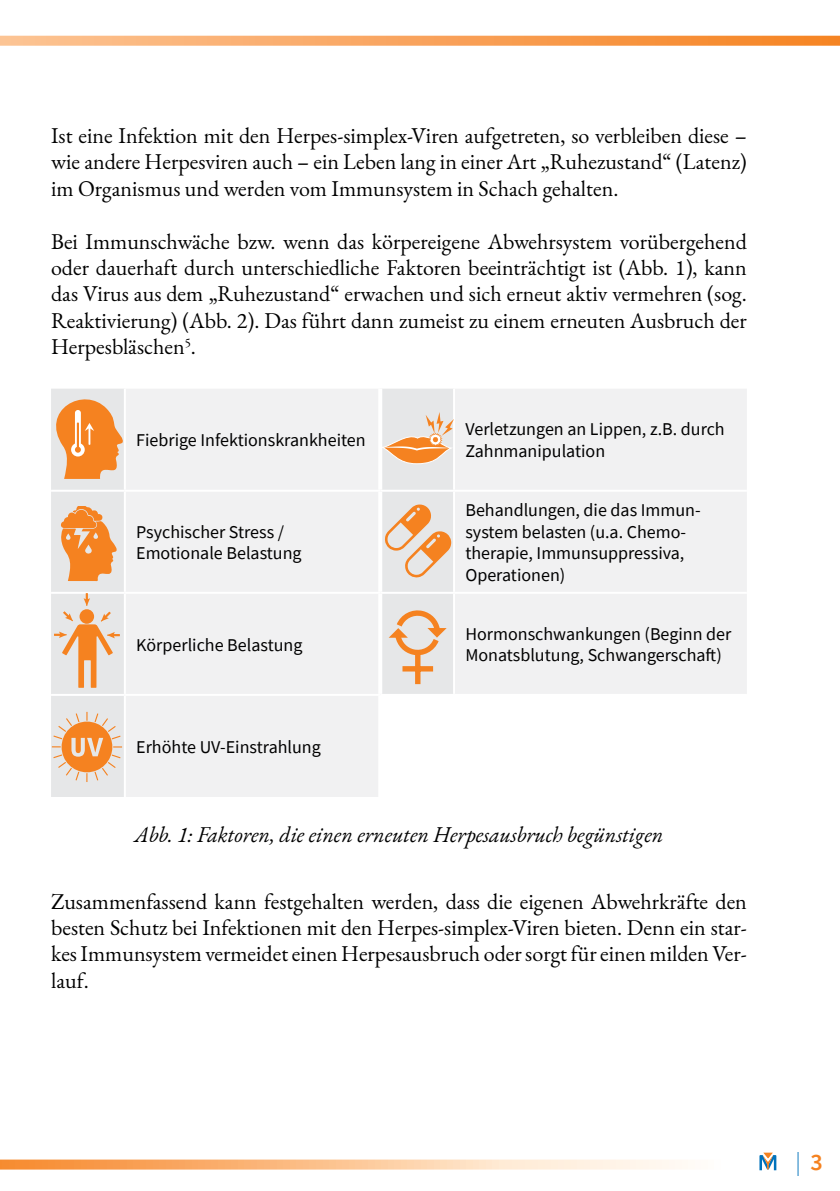
<style>
.page{position:relative;width:840px;height:1191px;background:#fff}
.page>*{position:absolute;margin:0;border:0;box-sizing:border-box;transform-origin:0 0}
.t1{font:300 24px "Source Sans Pro";color:#0072bc}
.t2{font:22px/26.4px "EB Garamond";color:#000;text-align:justify}
.t3{font:italic 22px "EB Garamond";color:#000}
.t4{font:18px/21.6px "Source Sans Pro";color:#000}
.s1{font-weight:600;color:#f58220}
</style>
<div class="page">
<svg style="left:0;top:36px;width:839px;height:10px"></svg>
<svg style="left:0;top:1159px;width:688px;height:10px"></svg>
<div style="left:51px;top:389px;width:73px;height:408px;background:#e6e7e8"></div>
<div style="left:126px;top:389px;width:620px;height:408px;background:#f1f1f2"></div>
<svg style="left:382px;top:696px;width:364px;height:101px"></svg>
<hr style="left:378px;top:389px;width:4px;height:101px;background:#fff">
<hr style="left:378px;top:492px;width:4px;height:100px;background:#fff">
<hr style="left:378px;top:594px;width:4px;height:100px;background:#fff">
<hr style="left:378px;top:696px;width:4px;height:101px;background:#fff">
<hr style="left:453px;top:389px;width:2px;height:101px;background:#fff">
<hr style="left:453px;top:492px;width:2px;height:100px;background:#fff">
<hr style="left:453px;top:594px;width:2px;height:100px;background:#fff">
<hr style="left:453px;top:696px;width:2px;height:101px;background:#fff">
<hr style="left:51px;top:490px;width:74px;height:2px;background:#fff">
<hr style="left:125px;top:490px;width:255px;height:2px;background:#fff">
<hr style="left:51px;top:592px;width:74px;height:2px;background:#fff">
<hr style="left:125px;top:592px;width:255px;height:2px;background:#fff">
<hr style="left:51px;top:694px;width:74px;height:2px;background:#fff">
<hr style="left:125px;top:694px;width:255px;height:2px;background:#fff">
<hr style="left:380px;top:490px;width:74px;height:2px;background:#fff">
<hr style="left:454px;top:490px;width:292px;height:2px;background:#fff">
<hr style="left:380px;top:592px;width:74px;height:2px;background:#fff">
<hr style="left:454px;top:592px;width:292px;height:2px;background:#fff">
<hr style="left:380px;top:694px;width:74px;height:2px;background:#fff">
<hr style="left:454px;top:694px;width:292px;height:2px;background:#fff">
<svg style="left:51px;top:399px;width:73px;height:80px"></svg>
<svg style="left:382px;top:412px;width:71px;height:52px"></svg>
<svg style="left:61px;top:506px;width:56px;height:75px"></svg>
<svg style="left:384px;top:504px;width:67px;height:73px"></svg>
<svg style="left:54px;top:594px;width:66px;height:94px"></svg>
<svg style="left:388px;top:611px;width:58px;height:43px"></svg>
<div style="left:415px;top:653px;width:5px;height:31px;background:#f58220"></div>
<div style="left:402px;top:666px;width:31px;height:5px;background:#f58220"></div>
<svg style="left:52px;top:712px;width:70px;height:70px"></svg>
<svg style="left:759px;top:1152px;width:17px;height:18px"></svg>
<p class="t2" style="left:51px;top:122px;width:697px">Ist eine Infektion mit den Herpes-simplex-Viren aufgetreten, so verbleiben diese – wie andere Herpesviren auch – ein Leben lang in einer Art „Ruhezustand“ (Latenz) im Organismus und werden vom Immunsystem in Schach gehalten.</p>
<p class="t2" style="left:51px;top:228px;width:697px">Bei Immunschwäche bzw. wenn das körpereigene Abwehrsystem vorübergehend oder dauerhaft durch unterschiedliche Faktoren beeinträchtigt ist (Abb. 1), kann das Virus aus dem „Ruhezustand“ erwachen und sich erneut aktiv vermehren (sog.<br>Reaktivierung) (Abb. 2). Das führt dann zumeist zu einem erneuten Ausbruch der Herpesbläschen<sup>5</sup>.</p>
<p class="t4" style="left:136px;top:429px;width:231px">Fiebrige Infektionskrankheiten</p>
<p class="t4" style="left:465px;top:418px;width:261px">Verletzungen an Lippen, z.B. durch<br>Zahnmanipulation</p>
<p class="t4" style="left:136px;top:521px;width:167px">Psychischer Stress /<br>Emotionale Belastung</p>
<p class="t4" style="left:465px;top:499px;width:235px">Behandlungen, die das Immun&shy;system belasten (u.a. Chemo&shy;therapie, Immunsuppressiva,<br>Operationen)</p>
<p class="t4" style="left:136px;top:633px;width:168px">Körperliche Belastung</p>
<p class="t4" style="left:465px;top:623px;width:267px">Hormonschwankungen (Beginn der<br>Monatsblutung, Schwangerschaft)</p>
<p class="t4" style="left:136px;top:736px;width:186px">Erhöhte UV-Einstrahlung</p>
<p class="t3" style="left:134px;top:820px;width:530px">Abb. 1: Faktoren, die einen erneuten Herpesausbruch begünstigen</p>
<p class="t2" style="left:51px;top:888px;width:697px">Zusammenfassend kann festgehalten werden, dass die eigenen Abwehrkräfte den besten Schutz bei Infektionen mit den Herpes-simplex-Viren bieten. Denn ein star&shy;kes Immunsystem vermeidet einen Herpesausbruch oder sorgt für einen milden Ver&shy;lauf.</p>
<p class="t1" style="left:795px;top:1147px;width:29px">| <span class="s1">3</span></p>
</div>
